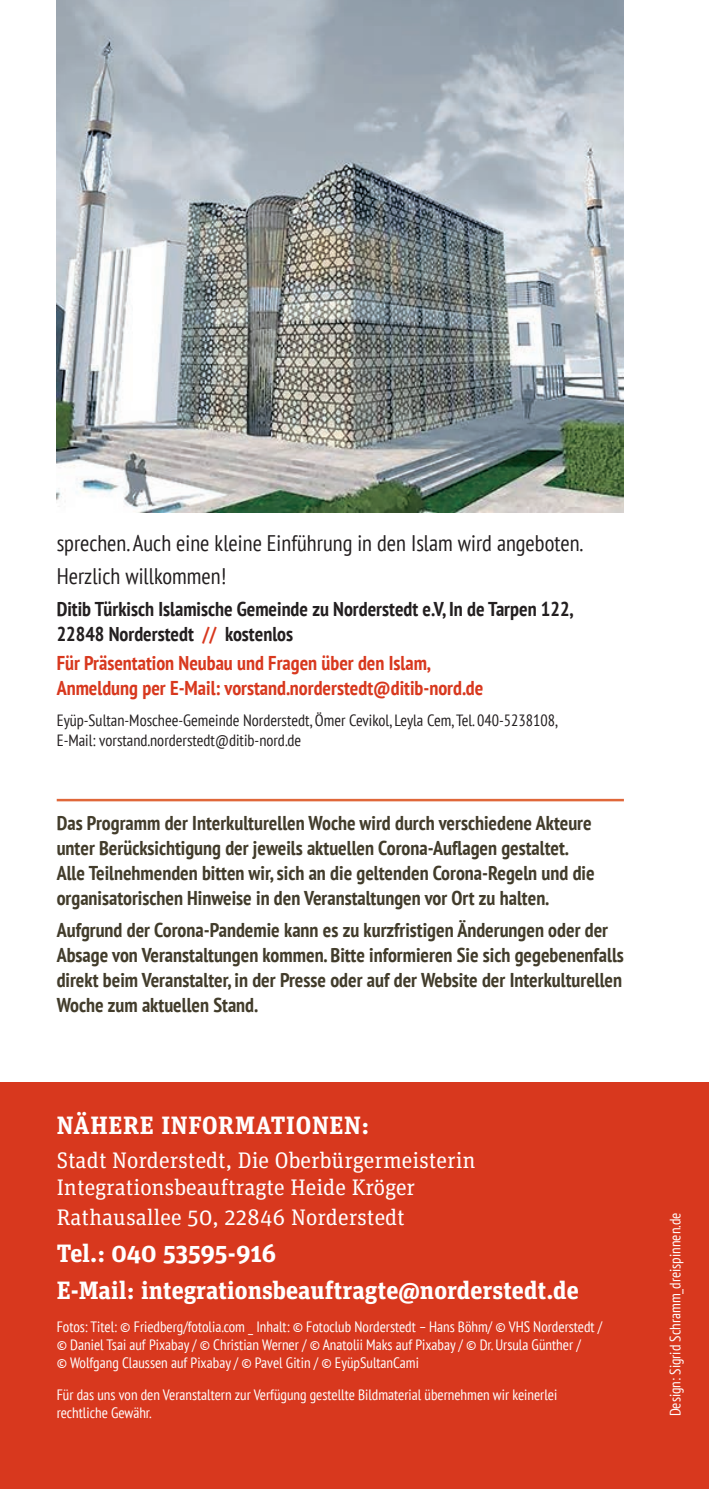
<style>
.page{position:relative;width:709px;height:1489px;background:#fff}
.page>*{position:absolute;margin:0;border:0;box-sizing:border-box;transform-origin:0 0}
.t1{font:700 25px/37px "Unit Slab OT";color:#fff}
.t2{font:700 25px "Unit Slab OT";letter-spacing:.03em;color:#fff}
.t3{font:22.5px/27px "Unit Slab OT";color:#fff}
.t4{font:condensed 22.5px/33.2px "PT Sans";color:#231f20}
.t5{font:700 condensed 20px/25px "PT Sans";color:#423c2b}
.t6{font:700 condensed 20px/25px "PT Sans";color:#d8381e}
.t7{font:700 condensed 20px/25px "PT Sans";color:#231f20}
.t8{font:condensed 16.25px/20px "PT Sans";color:#231f20}
.t9{font:condensed 15px/18px "PT Sans";color:#fff}
.s1{color:#d8381e}
</style>
<div class="page">
<div style="left:0;top:1081px;width:709px;height:407px;background:#d8381e"></div>
<hr style="left:57px;top:798px;width:567px;height:3px;background:#e0673a">
<img style="left:57px;top:0;width:567px;height:512px">
<p class="t4" style="left:57px;top:526px;width:528px">sprechen. Auch eine kleine Einführung in den Islam wird angeboten.<br>Herzlich willkommen!</p>
<p class="t7" style="left:57px;top:596px;width:518px">Ditib Türkisch Islamische Gemeinde zu Norderstedt e.V, In de Tarpen 122,<br>22848 Norderstedt <span class="s1">//</span> kostenlos</p>
<p class="t6" style="left:57px;top:650px;width:428px">Für Präsentation Neubau und Fragen über den Islam,<br>Anmeldung per E-Mail: vorstand.norderstedt@ditib-nord.de</p>
<p class="t8" style="left:57px;top:709px;width:502px">Eyüp-Sultan-Moschee-Gemeinde Norderstedt, Ömer Cevikol, Leyla Cem, Tel. 040-5238108,<br>E-Mail: vorstand.norderstedt@ditib-nord.de</p>
<p class="t5" style="left:57px;top:809px;width:539px">Das Programm der Interkulturellen Woche wird durch verschiedene Akteure unter Berücksichtigung der jeweils aktuellen Corona-Auflagen gestaltet.<br>Alle Teilnehmenden bitten wir, sich an die geltenden Corona-Regeln und die organisatorischen Hinweise in den Veranstaltungen vor Ort zu halten.</p>
<p class="t5" style="left:57px;top:916px;width:568px">Aufgrund der Corona-Pandemie kann es zu kurzfristigen Änderungen oder der Absage von Veranstaltungen kommen. Bitte informieren Sie sich gegebenenfalls direkt beim Veranstalter, in der Presse oder auf der Website der Interkulturellen Woche zum aktuellen Stand.</p>
<p class="t2" style="left:57px;top:1108px;width:314px">NÄHERE INFORMATIONEN:</p>
<p class="t3" style="left:57px;top:1146px;width:420px">Stadt Norderstedt, Die Oberbürgermeisterin<br>Integrationsbeauftragte Heide Kröger</p>
<p class="t3" style="left:57px;top:1203px;width:350px">Rathausallee 50, 22846 Norderstedt</p>
<p class="t1" style="left:57px;top:1234px;width:523px">Tel.: 040 53595-916<br>E-Mail: integrationsbeauftragte@norderstedt.de</p>
<p class="t9" style="left:57px;top:1317px;width:547px">Fotos: Titel: © Friedberg/fotolia.com _ Inhalt: © Fotoclub Norderstedt – Hans Böhm/ © VHS Norderstedt / © Daniel Tsai auf Pixabay / © Christian Werner / © Anatolii Maks auf Pixabay / © Dr. Ursula Günther /<br>© Wolfgang Claussen auf Pixabay / © Pavel Gitin / © Eyü pSultanCami</p>
<p class="t9" style="left:57px;top:1385px;width:502px">Für das uns von den Veranstaltern zur Verfügung gestellte Bildmaterial übernehmen wir keinerlei rechtliche Gewähr.</p>
<p class="t9" style="left:666px;top:1416px;width:205px;rotate:-90deg">Design: Sigrid Schramm_dreispinnen.de</p>
</div>
